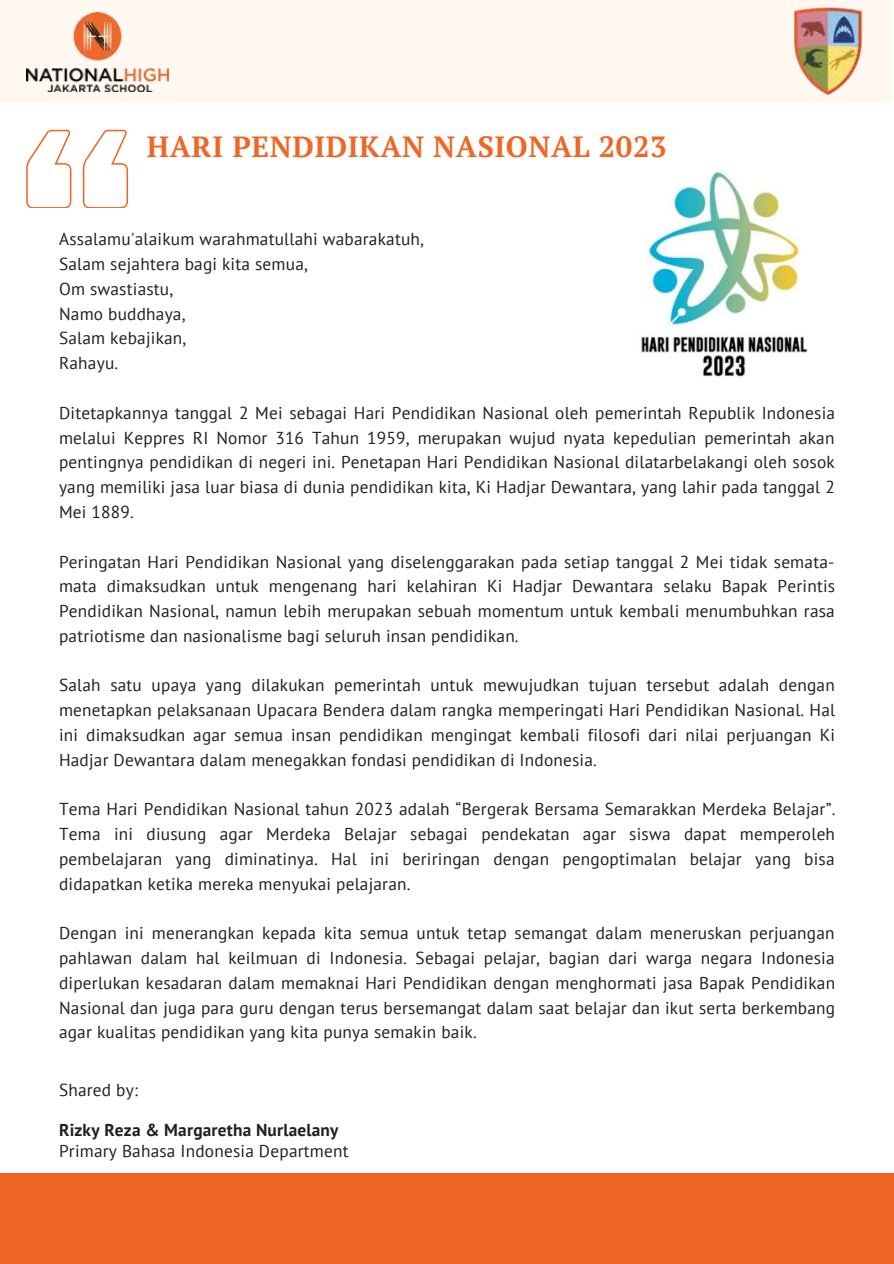
<style>
.page{position:relative;width:894px;height:1264px;background:#fff}
.page>*{position:absolute;margin:0;border:0;box-sizing:border-box;transform-origin:0 0}
.t1{font:700 29.1px "PT Serif";letter-spacing:.02em;color:#f06624}
.t2{font:17.25px/24.8px "PT Sans";letter-spacing:.01em;color:#231f20;text-align:justify}
.t3{font:700 17.25px "PT Sans";letter-spacing:.01em;color:#231f20}
</style>
<div class="page">
<div style="left:0;top:1173px;width:893px;height:90px;background:#f06624"></div>
<div style="left:1px;top:0;width:891px;height:102px;background:#fff8f0"></div>
<img style="left:26px;top:12px;width:142px;height:79px">
<img style="left:794px;top:7px;width:69px;height:88px">
<svg style="left:26px;top:130px;width:102px;height:78px"></svg>
<img style="left:641px;top:169px;width:167px;height:208px">
<h1 class="t1" style="left:147px;top:127px;width:521px">HARI PENDIDIKAN NASIONAL 2023</h1>
<p class="t2" style="left:59px;top:226px;width:366px;text-align:left">Assalamu'alaikum warahmatullahi wabarakatuh,<br>Salam sejahtera bagi kita semua,<br>Om swastiastu,<br>Namo buddhaya,<br>Salam kebajikan,<br>Rahayu.</p>
<p class="t2" style="left:59px;top:400px;width:777px">Ditetapkannya tanggal 2 Mei sebagai Hari Pendidikan Nasional oleh pemerintah Republik Indonesia melalui Keppres RI Nomor 316 Tahun 1959, merupakan wujud nyata kepedulian pemerintah akan pentingnya pendidikan di negeri ini. Penetapan Hari Pendidikan Nasional dilatarbelakangi oleh sosok yang memiliki jasa luar biasa di dunia pendidikan kita, Ki Hadjar Dewantara, yang lahir pada tanggal 2<br>Mei 1889.</p>
<p class="t2" style="left:59px;top:548px;width:777px">Peringatan Hari Pendidikan Nasional yang diselenggarakan pada setiap tanggal 2 Mei tidak semata&shy;mata dimaksudkan untuk mengenang hari kelahiran Ki Hadjar Dewantara selaku Bapak Perintis Pendidikan Nasional, namun lebih merupakan sebuah momentum untuk kembali menumbuhkan rasa patriotisme dan nasionalisme bagi seluruh insan pendidikan.</p>
<p class="t2" style="left:59px;top:672px;width:777px">Salah satu upaya yang dilakukan pemerintah untuk mewujudkan tujuan tersebut adalah dengan menetapkan pelaksanaan Upacara Bendera dalam rangka memperingati Hari Pendidikan Nasional. Hal ini dimaksudkan agar semua insan pendidikan mengingat kembali filosofi dari nilai perjuangan Ki Hadjar Dewantara dalam menegakkan fondasi pendidikan di Indonesia.</p>
<p class="t2" style="left:59px;top:796px;width:777px">Tema Hari Pendidikan Nasional tahun 2023 adalah “Bergerak Bersama Semarakkan Merdeka Belajar”.<br>Tema ini diusung agar Merdeka Belajar sebagai pendekatan agar siswa dapat memperoleh pembelajaran yang diminatinya. Hal ini beriringan dengan pengoptimalan belajar yang bisa didapatkan ketika mereka menyukai pelajaran.</p>
<p class="t2" style="left:59px;top:920px;width:777px">Dengan ini menerangkan kepada kita semua untuk tetap semangat dalam meneruskan perjuangan pahlawan dalam hal keilmuan di Indonesia. Sebagai pelajar, bagian dari warga negara Indonesia diperlukan kesadaran dalam memaknai Hari Pendidikan dengan menghormati jasa Bapak Pendidikan Nasional dan juga para guru dengan terus bersemangat dalam saat belajar dan ikut serta berkembang agar kualitas pendidikan yang kita punya semakin baik.</p>
<p class="t2" style="left:59px;top:1077px;width:80px">Shared by:</p>
<p class="t3" style="left:59px;top:1118px;width:281px">Rizky Reza &amp; Margaretha Nurlaelany</p>
<p class="t2" style="left:59px;top:1137px;width:291px">Primary Bahasa Indonesia Department</p>
</div>
